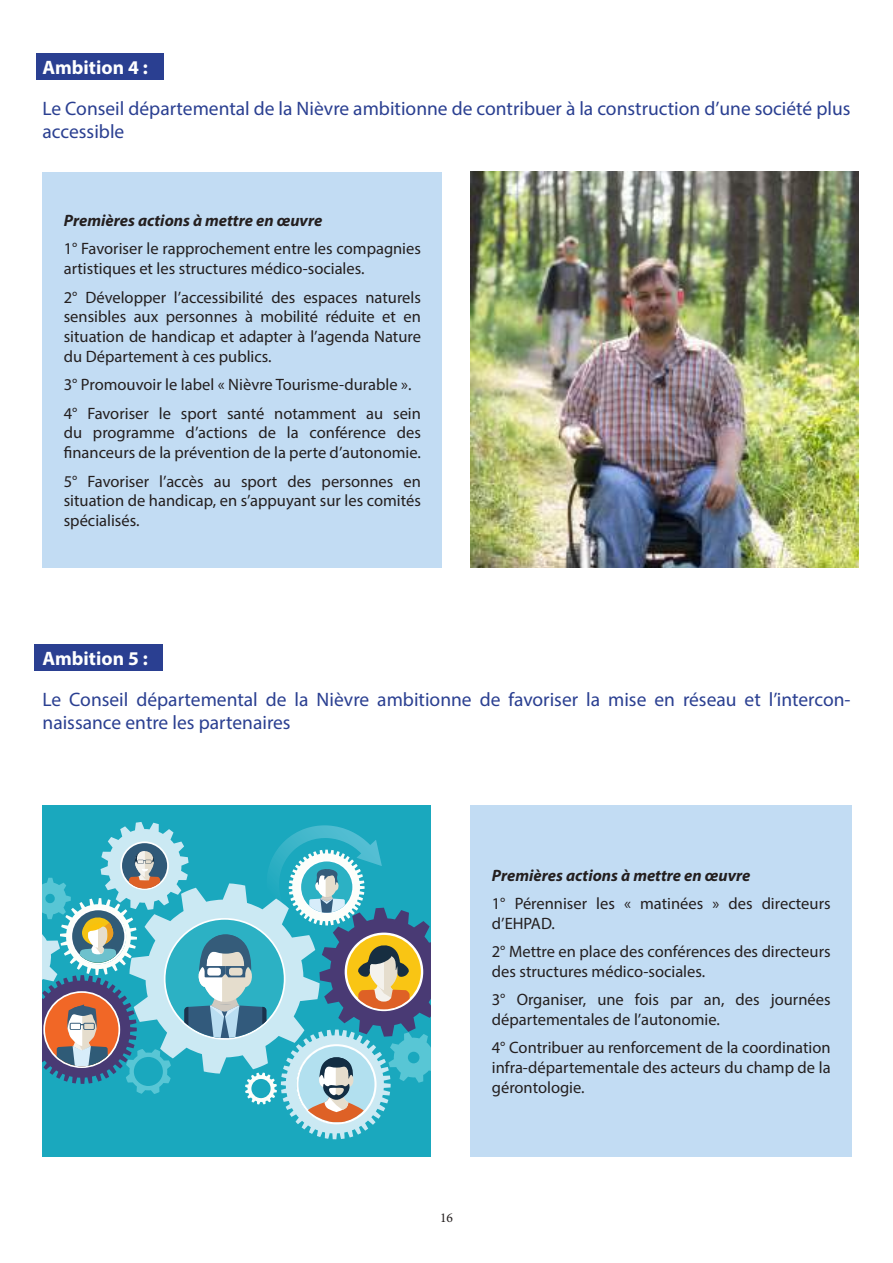
<style>
.page{position:relative;width:893px;height:1263px;background:#fff}
.page>*{position:absolute;margin:0;border:0;box-sizing:border-box;transform-origin:0 0}
.t1{font:19.5px/23.4px "Myriad Pro";color:#2a3f91}
.t2{font:700 19.5px "Myriad Pro";color:#fff}
.t3{font:16.5px/19.8px "Myriad Pro";color:#241f1f}
.t4{font:italic 700 16.5px "Myriad Pro";color:#241f1f}
.t5{font:13.5px "Minion Pro";color:#241f1f}
</style>
<div class="page">
<div style="left:43px;top:172px;width:399px;height:396px;background:#c2dcf3"></div>
<div style="left:471px;top:805px;width:381px;height:352px;background:#c2dcf3"></div>
<div style="left:36px;top:53px;width:128px;height:26px;background:#2a3f91"></div>
<div style="left:34px;top:644px;width:129px;height:26px;background:#2a3f91"></div>
<img style="left:471px;top:171px;width:388px;height:397px">
<div style="left:43px;top:805px;width:388px;height:352px;background:#1aa8be"></div>
<svg style="left:43px;top:822px;width:388px;height:317px"></svg>
<p class="t2" style="left:43px;top:55px;width:107px">Ambition 4 :</p>
<p class="t1" style="left:43px;top:96px;width:809px">Le Conseil départemental de la Nièvre ambitionne de contribuer à la construction d’une société plus accessible</p>
<p class="t4" style="left:64px;top:211px;width:260px">Premières actions à mettre en œuvre</p>
<p class="t3" style="left:64px;top:239px;width:359px">1° Favoriser le rapprochement entre les compagnies artistiques et les structures médico-sociales.</p>
<p class="t3" style="left:64px;top:287px;width:359px;text-align:justify">2° Développer l’accessibilité des espaces naturels sensibles aux personnes à mobilité réduite et en situation de handicap et adapter à l’agenda Nature du Département à ces publics.</p>
<p class="t3" style="left:64px;top:370px;width:359px;line-height:28.3px">3° Promouvoir le label « Nièvre Tourisme-durable ».<br>4° Favoriser le sport santé notamment au sein</p>
<p class="t3" style="left:64px;top:423px;width:359px">du programme d’actions de la conférence des financeurs de la prévention de la perte d’autonomie.</p>
<p class="t3" style="left:64px;top:471px;width:359px;text-align:justify">5° Favoriser l’accès au sport des personnes en situation de handicap, en s’appuyant sur les comités spécialisés.</p>
<p class="t2" style="left:43px;top:646px;width:107px">Ambition 5 :</p>
<p class="t1" style="left:43px;top:687px;width:809px">Le Conseil départemental de la Nièvre ambitionne de favoriser la mise en réseau et l’intercon&shy;naissance entre les partenaires</p>
<p class="t4" style="left:492px;top:866px;width:260px">Premières actions à mettre en œuvre</p>
<p class="t3" style="left:492px;top:893px;width:340px">1° Pérenniser les « matinées » des directeurs d’EHPAD.</p>
<p class="t3" style="left:492px;top:941px;width:340px">2° Mettre en place des conférences des directeurs des structures médico-sociales.</p>
<p class="t3" style="left:492px;top:990px;width:340px">3° Organiser, une fois par an, des journées départementales de l’autonomie.</p>
<p class="t3" style="left:492px;top:1038px;width:340px;text-align:justify">4° Contribuer au renforcement de la coordination infra-départementale des acteurs du champ de la gérontologie.</p>
<p class="t5" style="left:440px;top:1208px;width:14px">16</p>
</div>
